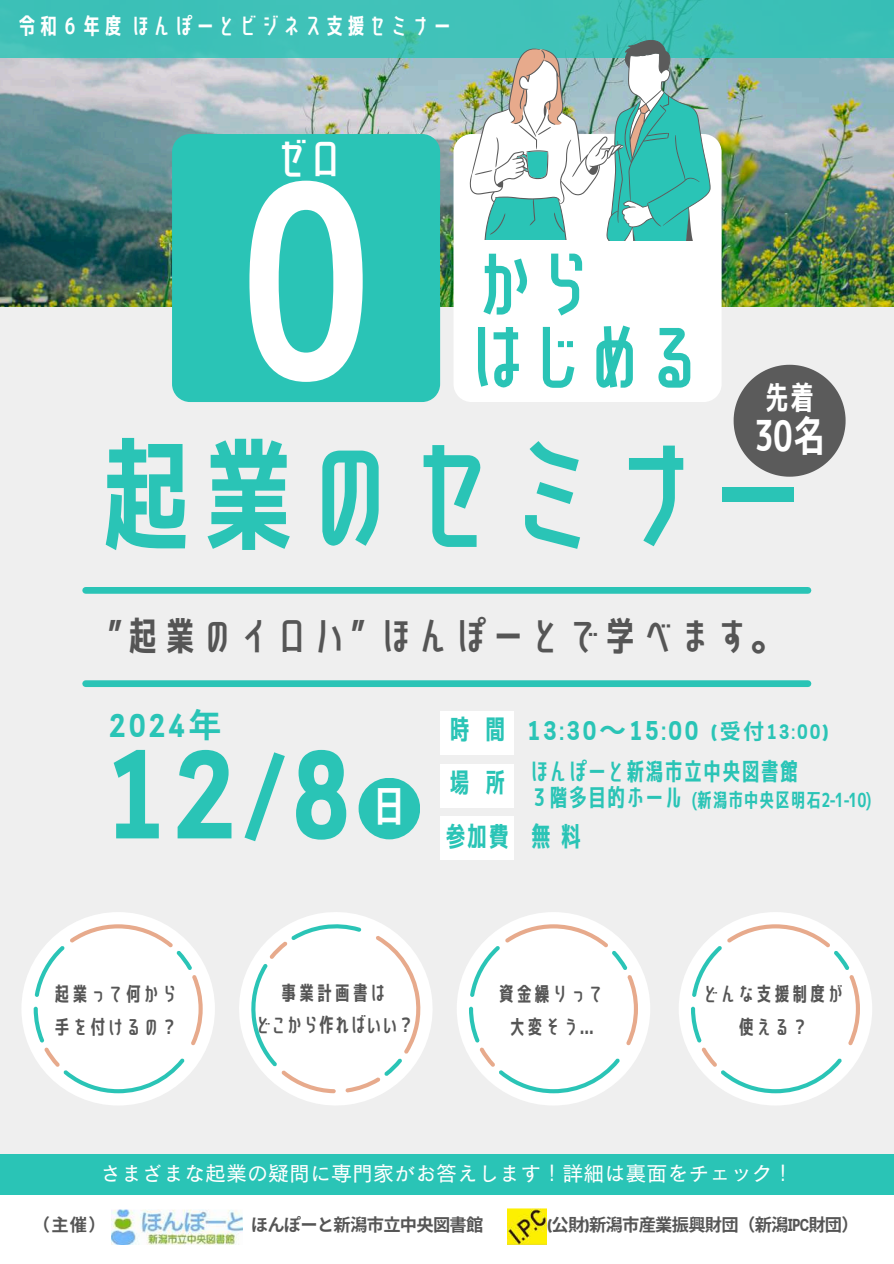
<style>
.page{position:relative;width:894px;height:1264px;background:#fff}
.page>*{position:absolute;margin:0;border:0;box-sizing:border-box;transform-origin:0 0}
.t1{font:268.2px "Senobi Gothic Bold";color:#fff}
.t2{font:700 124.65px "Cloud Cond";color:#2ac4b6}
.t3{font:121.65px "Senobi Gothic Bold";letter-spacing:-.165em;color:#2ac4b6}
.t4{font:73.5px/73.2px "Senobi Gothic Bold";letter-spacing:-.2em;color:#2ac4b6}
.t5{font:42.3px "Senobi Gothic Bold";color:#fff}
.t6{font:42.15px "Senobi Gothic Bold";color:#fff}
.t7{font:42px "Senobi Gothic Bold";color:#fff}
.t8{font:39px "Senobi Gothic Bold";letter-spacing:-.045em;color:#555}
.t9{font:700 33px "Cloud Cond";color:#2ac4b6}
.t10{font:31.65px "Senobi Gothic Bold";color:#fff}
.t11{font:700 27px "Cloud Cond";letter-spacing:.12em;color:#2ac4b6}
.t12{font:27px "Senobi Gothic Bold";letter-spacing:.12em;color:#2ac4b6}
.t13{font:24px/25.8px "Senobi Gothic Bold";letter-spacing:-.2em;color:#2ac4b6}
.t14{font:22.5px "Senobi Gothic Bold";letter-spacing:-.045em;color:#fff}
.t15{font:21px "Canva Cezanne Pro N M";color:#fff}
.t16{font:19.8px/32.7px "Senobi Gothic Bold";letter-spacing:-.1em;color:#555;text-align:center}
.t17{font:19.8px/32.7px "Senobi Gothic Bold";letter-spacing:-.2em;color:#555;text-align:center}
.t18{font:19.5px "Senobi Gothic Bold";letter-spacing:-.2em;color:#2ac4b6}
.t19{font:700 17.25px "Noto Sans CJ Ksc";letter-spacing:-.04em;color:#555}
.s1{font-family:"Noto Sans CJ Ksc"}
.s2{font-family:"Senobi Gothic Bold";font-weight:400}
.s3{font-size:21px}
.s4{font-family:"Noto Sans CJ Ksc";font-size:21px}
.s5{font-family:"Cloud Cond"}
</style>
<div class="page">
<div style="left:0;top:0;width:893px;height:1263px;background:#efefef"></div>
<img style="left:0;top:57px;width:893px;height:249px">
<div style="left:0;top:0;width:893px;height:57px;background:#3ec1b8"></div>
<div style="left:0;top:1153px;width:893px;height:110px;background:#fff"></div>
<div style="left:0;top:1153px;width:893px;height:41px;background:#2ac4b6"></div>
<div style="left:86px;top:587px;width:721px;height:6px;background:#2ac4b6"></div>
<div style="left:86px;top:680px;width:721px;height:7px;background:#2ac4b6"></div>
<div style="left:453px;top:134px;width:268px;height:268px;background:#fff"></div>
<div style="left:172px;top:134px;width:268px;height:268px;background:#2ac4b6"></div>
<svg style="left:244px;top:752px;width:41px;height:90px"></svg>
<div style="left:358px;top:777px;width:62px;height:62px;background:#2ac4b6;border-radius:50%"></div>
<svg style="left:469px;top:40px;width:241px;height:200px"></svg>
<svg style="left:22px;top:912px;width:193px;height:193px"></svg>
<svg style="left:239px;top:912px;width:193px;height:193px"></svg>
<svg style="left:244px;top:920px;width:183px;height:180px"></svg>
<svg style="left:457px;top:912px;width:193px;height:193px"></svg>
<svg style="left:679px;top:912px;width:193px;height:193px"></svg>
<img style="left:111px;top:1209px;width:131px;height:35px">
<img style="left:507px;top:1208px;width:39px;height:36px">
<svg style="left:733px;top:365px;width:112px;height:111px"></svg>
<div style="left:440px;top:711px;width:74px;height:43px;background:#fff"></div>
<div style="left:440px;top:816px;width:74px;height:44px;background:#fff"></div>
<div style="left:440px;top:763px;width:74px;height:44px;background:#fff"></div>
<h3 class="t14" style="left:16px;top:11px;width:439px">令和６年度ほんぽーとビジネス支援セミナー</h3>
<h3 class="t7" style="left:271px;top:130px;width:77px">ゼロ</h3>
<h1 class="t1" style="left:172px;top:97px;width:270px">０</h1>
<h3 class="t4" style="left:461px;top:246px;width:251px">から<br>はじめる</h3>
<h3 class="t10" style="left:760px;top:375px;width:59px">先着</h3>
<h3 class="t5" style="left:750px;top:406px;width:81px">30名</h3>
<h3 class="t3" style="left:86px;top:411px;width:734px">起業のセミナー</h3>
<h3 class="t8" style="left:104px;top:609px;width:686px">”起業のイロハ” ほんぽーとで学べます。</h3>
<h3 class="t9" style="left:110px;top:713px;width:113px">2024<span class="s1">年</span></h3>
<h2 class="t2" style="left:106px;top:747px;width:246px">12 8</h2>
<h3 class="t6" style="left:368px;top:777px;width:44px">日</h3>
<h3 class="t11" style="left:446px;top:720px;width:384px"><span class="s2">時間</span> 13:30<span class="s1">～</span>15:00 <span class="s3">(</span><span class="s4">受付</span><span class="s3">13:00)</span></h3>
<h3 class="t12" style="left:446px;top:763px;width:64px">場所</h3>
<h3 class="t13" style="left:527px;top:758px;width:275px">ほんぽーと新潟市立中央図書館<br>３階多目的ホール</h3>
<p class="t18" style="left:690px;top:786px;width:184px">(新潟市中央区明石2-1-10)</p>
<h3 class="t12" style="left:442px;top:818px;width:144px">参加費無料</h3>
<p class="t16" style="left:52px;top:977px;width:129px;text-align:left">起業って何から手を付けるの？</p>
<p class="t17" style="left:253px;top:976px;width:164px">事業計画書は<br>どこから作ればいい？</p>
<p class="t16" style="left:496px;top:977px;width:111px">資金繰りって大変そう...</p>
<p class="t16" style="left:700px;top:977px;width:146px">どんな支援制度が使える？</p>
<p class="t15" style="left:100px;top:1162px;width:694px">さまざまな起業の疑問に専門家がお答えします！詳細は裏面をチェック！</p>
<p class="t19" style="left:33px;top:1210px;width:74px">（主催）</p>
<p class="t19" style="left:251px;top:1210px;width:233px">ほんぽーと新潟市立中央図書館</p>
<p class="t19" style="left:547px;top:1210px;width:313px"><span class="s5">(</span>公財<span class="s5">)</span>新潟市産業振興財団（新潟<span class="s5">IPC</span>財団）</p>
</div>
